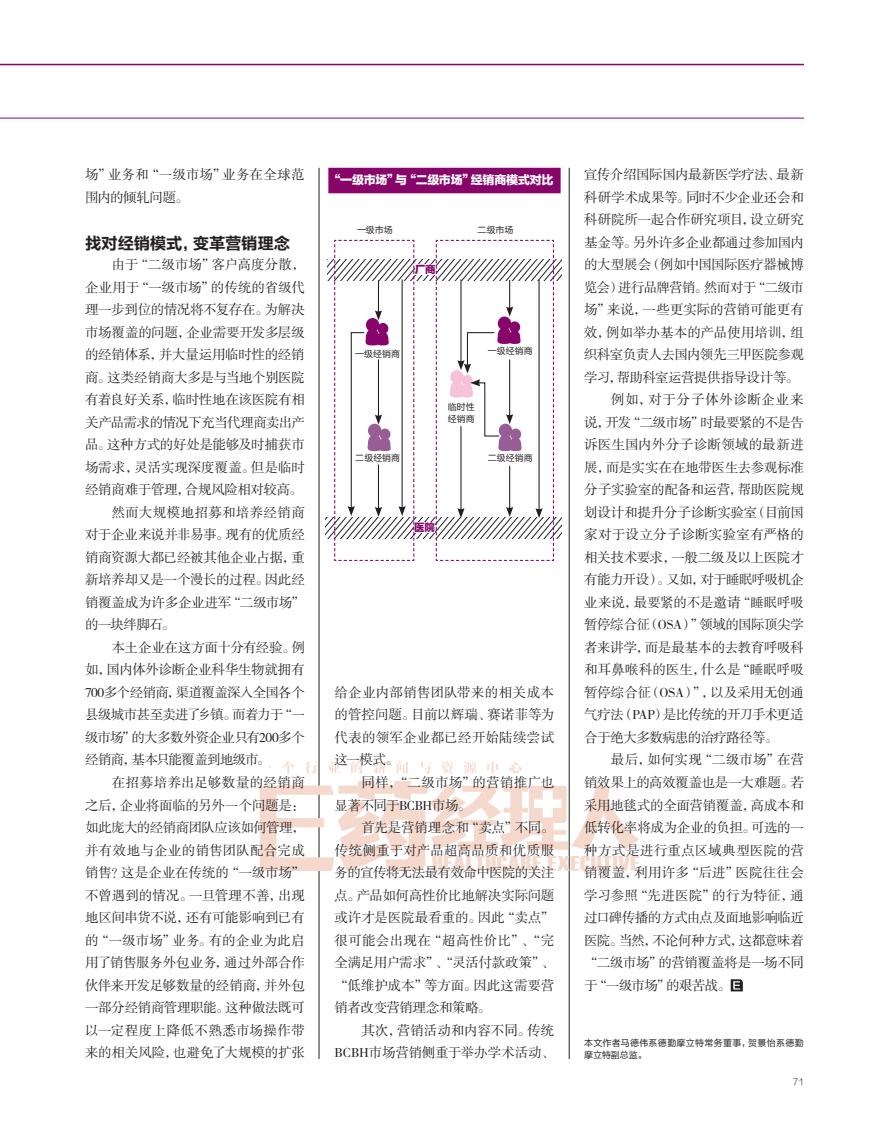
<style>
.page{position:relative;width:872px;height:1127px;background:#fff}
.page>*{position:absolute;margin:0;border:0;box-sizing:border-box;transform-origin:0 0}
.二级标题{font:16.5px "FZLTCHJW GB1 0";letter-spacing:-.015em;color:#231f20}
.正文内容{font:13.5px/22.5px "FZSSJW GB1 0";letter-spacing:-.02em;color:#231f20;text-align:justify}
.图标标题{font:12px "FZLTTHJW GB1 0";letter-spacing:-.025em;color:#fff}
.图标标题-2{font:10.5px "FZLTTHJW GB1 0";color:#87056a}
.图表小字{font:9px "FZLTHJW GB1 0";letter-spacing:-.005em;color:#231f20}
.图说{font:9px/12px "FZLTHJW GB1 0";letter-spacing:.035em;color:#231f20}
.t1{font:9px "FZLTXHK GBK1 0";color:#231f20}
</style>
<div class="page">
<hr style="left:569px;top:168px;width:1px;height:891px;background:#231f20">
<hr style="left:319px;top:168px;width:1px;height:891px;background:#231f20">
<hr style="left:0;top:118px;width:804px;height:1px;background:#87056a">
<hr style="left:0;top:64px;width:804px;height:1px;background:#87056a">
<svg style="left:260px;top:781px;width:379px;height:90px"></svg>
<svg style="left:268px;top:761px;width:253px;height:13px"></svg>
<div style="left:328px;top:168px;width:232px;height:25px;background:#87056a"></div>
<svg style="left:325px;top:239px;width:237px;height:322px"></svg>
<svg style="left:730px;top:979px;width:13px;height:12px"></svg>
<p class="正文内容" style="left:85px;top:164px;width:221px">场”业务和“一级市场”业务在全球范围内的倾轧问题。</p>
<p class="二级标题" style="left:85px;top:235px;width:207px">找对经销模式，变革营销理念</p>
<p class="正文内容" style="left:85px;top:254px;width:221px;text-indent:27px">由于“二级市场”客户高度分散，企业用于“一级市场”的传统的省级代理一步到位的情况将不复存在。为解决市场覆盖的问题，企业需要开发多层级的经销体系，并大量运用临时性的经销商。这类经销商大多是与当地个别医院有着良好关系，临时性地在该医院有相关产品需求的情况下充当代理商卖出产品。这种方式的好处是能够及时捕获市场需求，灵活实现深度覆盖。但是临时经销商难于管理，合规风险相对较高。</p>
<p class="正文内容" style="left:85px;top:502px;width:221px;text-indent:27px">然而大规模地招募和培养经销商对于企业来说并非易事。现有的优质经销商资源大都已经被其他企业占据，重新培养却又是一个漫长的过程。因此经销覆盖成为许多企业进军“二级市场”的一块绊脚石。</p>
<p class="正文内容" style="left:85px;top:637px;width:221px;text-indent:27px">本土企业在这方面十分有经验。例如，国内体外诊断企业科华生物就拥有700多个经销商，渠道覆盖深入全国各个县级城市甚至卖进了乡镇。而着力于“一级市场”的大多数外资企业只有200多个经销商，基本只能覆盖到地级市。</p>
<p class="正文内容" style="left:85px;top:772px;width:221px;text-indent:27px">在招募培养出足够数量的经销商之后，企业将面临的另外一个问题是：如此庞大的经销商团队应该如何管理，并有效地与企业的销售团队配合完成销售？这是企业在传统的“一级市场”不曾遇到的情况。一旦管理不善，出现地区间串货不说，还有可能影响到已有的“一级市场”业务。有的企业为此启用了销售服务外包业务，通过外部合作伙伴来开发足够数量的经销商，并外包一部分经销商管理职能。这种做法既可以一定程度上降低不熟悉市场操作带来的相关风险，也避免了大规模的扩张</p>
<p class="图标标题" style="left:329px;top:173px;width:226px">“一级市场”与“二级市场”经销商模式对比</p>
<p class="图表小字" style="left:357px;top:224px;width:37px">一级市场</p>
<p class="图标标题-2" style="left:415px;top:264px;width:22px">厂商</p>
<p class="图表小字" style="left:477px;top:225px;width:37px">二级市场</p>
<p class="图表小字" style="left:355px;top:348px;width:46px">一级经销商</p>
<p class="图表小字" style="left:355px;top:453px;width:46px">二级经销商</p>
<p class="图表小字" style="left:488px;top:346px;width:46px">一级经销商</p>
<p class="图表小字" style="left:448px;top:402px;width:28px">临时性</p>
<p class="图表小字" style="left:448px;top:414px;width:28px">经销商</p>
<p class="图表小字" style="left:488px;top:453px;width:46px">二级经销商</p>
<p class="图标标题-2" style="left:414px;top:522px;width:22px">医院</p>
<p class="正文内容" style="left:334px;top:682px;width:221px">给企业内部销售团队带来的相关成本的管控问题。目前以辉瑞、赛诺菲等为代表的领军企业都已经开始陆续尝试这一模式。</p>
<p class="正文内容" style="left:334px;top:772px;width:221px;text-indent:27px">同样，“二级市场”的营销推广也显著不同于BCBH市场。</p>
<p class="正文内容" style="left:334px;top:817px;width:221px;text-indent:27px">首先是营销理念和“卖点”不同。传统侧重于对产品超高品质和优质服务的宣传将无法最有效命中医院的关注点。产品如何高性价比地解决实际问题或许才是医院最看重的。因此“卖点”很可能会出现在“超高性价比”、“完全满足用户需求”、“灵活付款政策”、“低维护成本”等方面。因此这需要营销者改变营销理念和策略。</p>
<p class="正文内容" style="left:334px;top:1019px;width:221px;text-align:right">其次，营销活动和内容不同。传统<br>BCBH市场营销侧重于举办学术活动、</p>
<p class="正文内容" style="left:584px;top:164px;width:221px">宣传介绍国际国内最新医学疗法、最新科研学术成果等。同时不少企业还会和科研院所一起合作研究项目，设立研究基金等。另外许多企业都通过参加国内的大型展会（例如中国国际医疗器械博览会）进行品牌营销。然而对于“二级市场”来说，一些更实际的营销可能更有效，例如举办基本的产品使用培训，组织科室负责人去国内领先三甲医院参观学习，帮助科室运营提供指导设计等。</p>
<p class="正文内容" style="left:584px;top:389px;width:221px;text-indent:27px">例如，对于分子体外诊断企业来说，开发“二级市场”时最要紧的不是告诉医生国内外分子诊断领域的最新进展，而是实实在在地带医生去参观标准分子实验室的配备和运营，帮助医院规划设计和提升分子诊断实验室（目前国家对于设立分子诊断实验室有严格的相关技术要求，一般二级及以上医院才有能力开设）。又如，对于睡眠呼吸机企业来说，最要紧的不是邀请“睡眠呼吸暂停综合征（OSA）”领域的国际顶尖学者来讲学，而是最基本的去教育呼吸科和耳鼻喉科的医生，什么是“睡眠呼吸暂停综合征（OSA）”，以及采用无创通气疗法（PAP）是比传统的开刀手术更适合于绝大多数病患的治疗路径等。</p>
<p class="正文内容" style="left:584px;top:749px;width:221px;text-indent:27px">最后，如何实现“二级市场”在营销效果上的高效覆盖也是一大难题。若采用地毯式的全面营销覆盖，高成本和低转化率将成为企业的负担。可选的一种方式是进行重点区域典型医院的营销覆盖，利用许多“后进”医院往往会学习参照“先进医院”的行为特征，通过口碑传播的方式由点及面地影响临近医院。当然，不论何种方式，这都意味着“二级市场”的营销覆盖将是一场不同于“一级市场”的艰苦战。</p>
<p class="图说" style="left:584px;top:1037px;width:221px">本文作者马德伟系德勤摩立特常务董事，贺景怡系德勤摩立特副总监。</p>
<p class="t1" style="left:793px;top:1077px;width:12px">71</p>
</div>
